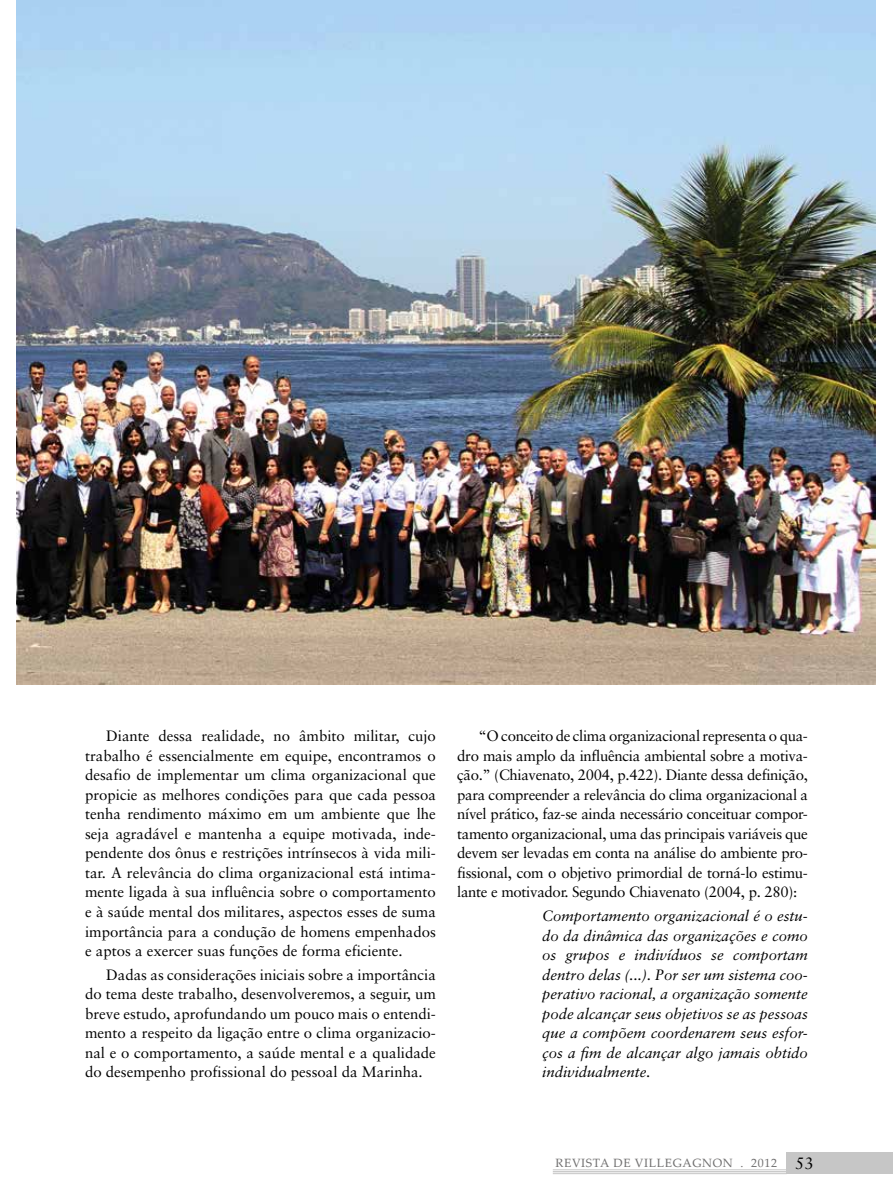
<style>
.page{position:relative;width:893px;height:1191px;background:#fff}
.page>*{position:absolute;margin:0;border:0;box-sizing:border-box;transform-origin:0 0}
.t1{font:15px/19.5px "Sabon";color:#000;text-align:justify}
.t2{font:italic 15px/19.5px "Sabon";color:#000;text-align:justify}
.t3{font:12px "Palatino Linotype";letter-spacing:.05em;color:#706f6f}
.s1{font-family:"Sabon";font-size:16.5px;color:#000}
</style>
<div class="page">
<div style="left:787px;top:1152px;width:106px;height:22px;background:#c6c6c6"></div>
<hr style="left:553px;top:1169px;width:234px;height:1px;background:#c6c6c6">
<hr style="left:553px;top:1171px;width:234px;height:1px;background:#c6c6c6">
<hr style="left:553px;top:1173px;width:234px;height:1px;background:#c6c6c6">
<img style="left:16px;top:0;width:859px;height:685px">
<p class="t1" style="left:85px;top:726px;width:352px;text-indent:21px">Diante dessa realidade, no âmbito militar, cujo trabalho é essencialmente em equipe, encontramos o desafio de implementar um clima organizacional que propicie as melhores condições para que cada pessoa tenha rendimento máximo em um ambiente que lhe seja agradável e mantenha a equipe motivada, inde&shy;pendente dos ônus e restrições intrínsecos à vida mili&shy;tar. A relevância do clima organizacional está intima&shy;mente ligada à sua influência sobre o comportamento e à saúde mental dos militares, aspectos esses de suma importância para a condução de homens empenhados e aptos a exercer suas funções de forma eficiente.</p>
<p class="t1" style="left:85px;top:964px;width:352px;text-indent:21px">Dadas as considerações iniciais sobre a importância do tema deste trabalho, desenvolveremos, a seguir, um breve estudo, aprofundando um pouco mais o entendi&shy;mento a respeito da ligação entre o clima organizacio&shy;nal e o comportamento, a saúde mental e a qualidade do desempenho profissional do pessoal da Marinha.</p>
<p class="t1" style="left:457px;top:726px;width:352px;text-indent:21px">“O conceito de clima organizacional representa o qua&shy;dro mais amplo da influência ambiental sobre a motiva&shy;ção.” (Chiavenato, 2004, p.422). Diante dessa definição, para compreender a relevância do clima organizacional a nível prático, faz-se ainda necessário conceituar compor&shy;tamento organizacional, uma das principais variáveis que devem ser levadas em conta na análise do ambiente pro&shy;fissional, com o objetivo primordial de torná-lo estimu&shy;lante e motivador. Segundo Chiavenato (2004, p. 280):</p>
<p class="t2" style="left:542px;top:906px;width:267px">Comportamento organizacional é o estu&shy;do da dinâmica das organizações e como os grupos e indivíduos se comportam dentro delas (...). Por ser um sistema coo&shy;perativo racional, a organização somente pode alcançar seus objetivos se as pessoas que a compõem coordenarem seus esfor&shy;ços a fim de alcançar algo jamais obtido individualmente.</p>
<p class="t3" style="left:555px;top:1154px;width:260px">REVISTA DE VILLEGAGNON . 2012 <span class="s1">53</span></p>
</div>
